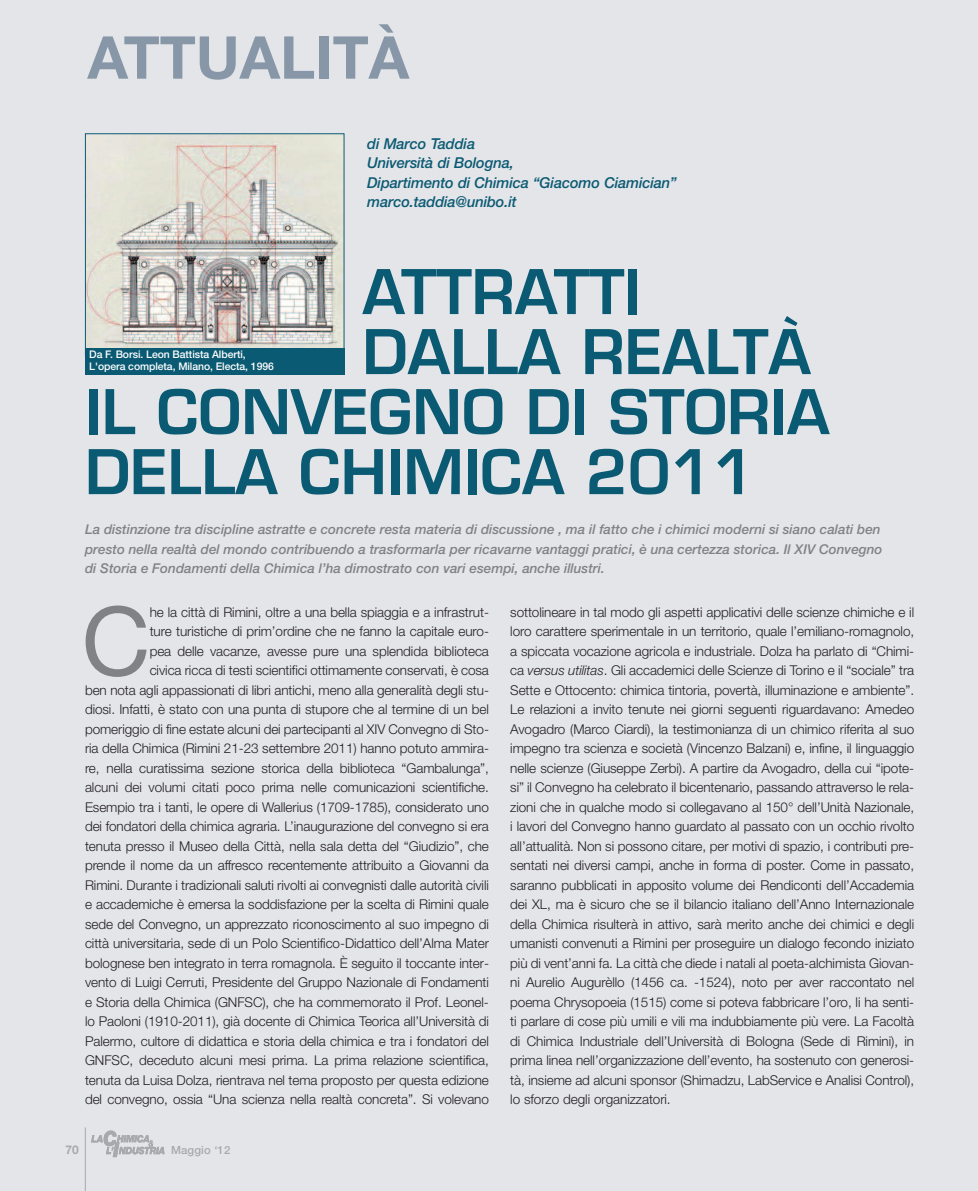
<style>
.page{position:relative;width:978px;height:1191px;background:#e3e5e9}
.page>*{position:absolute;margin:0;border:0;box-sizing:border-box;transform-origin:0 0}
.t1{font:95.4px "Helvetica Neue";color:#808285}
.t2{font:600 60px "Eurostile";color:#0b5a73}
.t3{font:700 59.1px "Helvetica Neue";color:#8897a8}
.t4{font:italic 500 15px/19.5px "Helvetica Neue";letter-spacing:-.01em;color:#0b5a73}
.t5{font:300 13.5px/19.5px "Helvetica Neue";letter-spacing:-.005em;color:#231f20;text-align:right}
.t6{font:italic 500 13.5px/19.5px "Helvetica Neue";color:#808285}
.t7{font:700 12px "Helvetica Neue";color:#a8a9ad}
.t8{font:500 11.25px "Helvetica Neue";letter-spacing:.01em;color:#a8a9ad}
.t9{font:500 10.5px/12px "Helvetica Neue";letter-spacing:-.005em;color:#fff}
.s1{font-style:italic}
</style>
<div class="page">
<hr style="left:85px;top:1127px;width:1px;height:64px;background:#a8a9ad">
<img style="left:91px;top:1130px;width:74px;height:28px">
<img style="left:87px;top:135px;width:255px;height:213px">
<div style="left:85px;top:133px;width:259px;height:222px;border:1px solid #0b5a73"></div>
<div style="left:85px;top:348px;width:259px;height:27px;background:#0b5a73"></div>
<h3 class="t3" style="left:87px;top:36px;width:323px">ATTUALITÀ</h3>
<p class="t4" style="left:367px;top:135px;width:311px">di Marco Taddia<br>Università di Bologna,<br>Dipartimento di Chimica “Giacomo Ciamician” marco.taddia@unibo.it</p>
<h2 class="t2" style="left:362px;top:269px;width:280px">ATTRATTI</h2>
<h2 class="t2" style="left:362px;top:329px;width:450px">DALLA REALTÀ</h2>
<h2 class="t2" style="left:85px;top:389px;width:746px">IL CONVEGNO DI STORIA</h2>
<h2 class="t2" style="left:85px;top:449px;width:671px">DELLA CHIMICA 2011</h2>
<p class="t6" style="left:85px;top:521px;width:799px">La distinzione tra discipline astratte e concrete resta materia di discussione , ma il fatto che i chimici moderni si siano calati ben presto nella realtà del mondo contribuendo a trasformarla per ricavarne vantaggi pratici, è una certezza storica. Il XIV Convegno di Storia e Fondamenti della Chimica l’ha dimostrato con vari esempi, anche illustri.</p>
<p class="t9" style="left:89px;top:349px;width:186px">Da F. Borsi. Leon Battista Alberti,<br>L'opera completa, Milano, Electa, 1996</p>
<h1 class="t1" style="left:82px;top:607px;width:70px">C</h1>
<p class="t5" style="left:85px;top:602px;width:405px">he la città di Rimini, oltre a una bella spiaggia e a infrastrut-<br>ture turistiche di prim’ordine che ne fanno la capitale euro-<br>pea delle vacanze, avesse pure una splendida biblioteca<br>civica ricca di testi scientifici ottimamente conservati, è cosa<br>ben nota agli appassionati di libri antichi, meno alla generalità degli stu&shy;diosi. Infatti, è stato con una punta di stupore che al termine di un bel pomeriggio di fine estate alcuni dei partecipanti al XIV Convegno di Sto&shy;ria della Chimica (Rimini 21-23 settembre 2011) hanno potuto ammira&shy;re, nella curatissima sezione storica della biblioteca “Gambalunga”, alcuni dei volumi citati poco prima nelle comunicazioni scientifiche.<br>Esempio tra i tanti, le opere di Wallerius (1709-1785), considerato uno dei fondatori della chimica agraria. L’inaugurazione del convegno si era tenuta presso il Museo della Città, nella sala detta del “Giudizio”, che prende il nome da un affresco recentemente attribuito a Giovanni da Rimini. Durante i tradizionali saluti rivolti ai convegnisti dalle autorità civili e accademiche è emersa la soddisfazione per la scelta di Rimini quale sede del Convegno, un apprezzato riconoscimento al suo impegno di città universitaria, sede di un Polo Scientifico-Didattico dell’Alma Mater bolognese ben integrato in terra romagnola. È seguito il toccante inter&shy;vento di Luigi Cerruti, Presidente del Gruppo Nazionale di Fondamenti e Storia della Chimica (GNFSC), che ha commemorato il Prof. Leonel&shy;lo Paoloni (1910-2011), già docente di Chimica Teorica all’Università di Palermo, cultore di didattica e storia della chimica e tra i fondatori del GNFSC, deceduto alcuni mesi prima. La prima relazione scientifica, tenuta da Luisa Dolza, rientrava nel tema proposto per questa edizione del convegno, ossia “Una scienza nella realtà concreta”. Si volevano</p>
<p class="t5" style="left:510px;top:602px;width:405px;text-align:justify">sottolineare in tal modo gli aspetti applicativi delle scienze chimiche e il loro carattere sperimentale in un territorio, quale l’emiliano-romagnolo, a spiccata vocazione agricola e industriale. Dolza ha parlato di “Chimi&shy;ca <span class="s1">versus utilitas</span>. Gli accademici delle Scienze di Torino e il “sociale” tra Sette e Ottocento: chimica tintoria, povertà, illuminazione e ambiente”.<br>Le relazioni a invito tenute nei giorni seguenti riguardavano: Amedeo Avogadro (Marco Ciardi), la testimonianza di un chimico riferita al suo impegno tra scienza e società (Vincenzo Balzani) e, infine, il linguaggio nelle scienze (Giuseppe Zerbi). A partire da Avogadro, della cui “ipote&shy;si” il Convegno ha celebrato il bicentenario, passando attraverso le rela&shy;zioni che in qualche modo si collegavano al 150° dell’Unità Nazionale, i lavori del Convegno hanno guardato al passato con un occhio rivolto all’attualità. Non si possono citare, per motivi di spazio, i contributi pre&shy;sentati nei diversi campi, anche in forma di poster. Come in passato, saranno pubblicati in apposito volume dei Rendiconti dell’Accademia dei XL, ma è sicuro che se il bilancio italiano dell’Anno Internazionale della Chimica risulterà in attivo, sarà merito anche dei chimici e degli umanisti convenuti a Rimini per proseguire un dialogo fecondo iniziato più di vent’anni fa. La città che diede i natali al poeta-alchimista Giovan&shy;ni Aurelio Augurèllo (1456 ca. -1524), noto per aver raccontato nel poema Chrysopoeia (1515) come si poteva fabbricare l’oro, li ha senti&shy;ti parlare di cose più umili e vili ma indubbiamente più vere. La Facoltà di Chimica Industriale dell’Università di Bologna (Sede di Rimini), in prima linea nell’organizzazione dell’evento, ha sostenuto con generosi&shy;tà, insieme ad alcuni sponsor (Shimadzu, LabService e Analisi Control), lo sforzo degli organizzatori.</p>
<p class="t7" style="left:66px;top:1145px;width:15px">70</p>
<p class="t8" style="left:171px;top:1146px;width:61px">Maggio ‘12</p>
</div>
